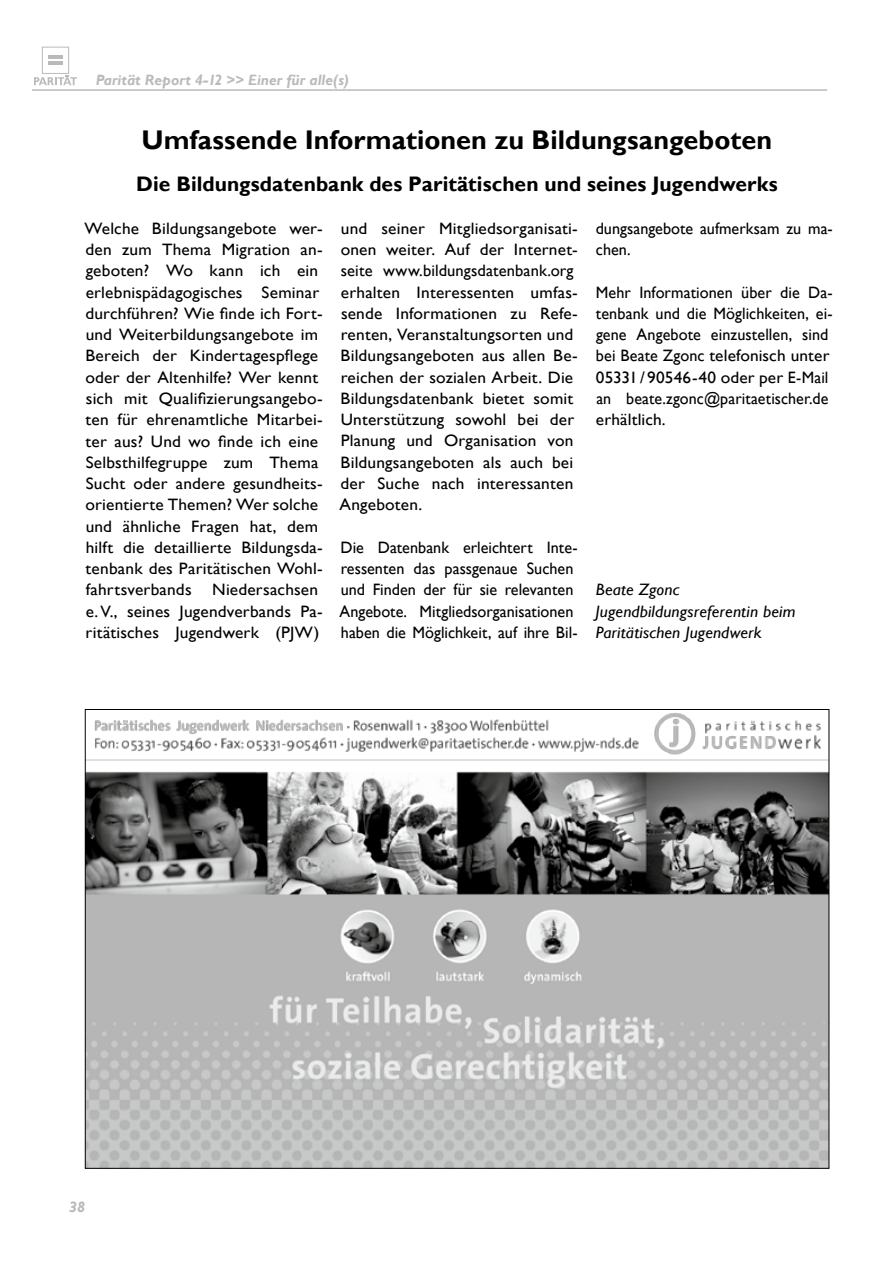
<style>
.page{position:relative;width:893px;height:1263px;background:#fff}
.page>*{position:absolute;margin:0;border:0;box-sizing:border-box;transform-origin:0 0}
.t1{font:700 27px "Gill Sans";color:#000}
.t2{font:700 21px "Gill Sans";letter-spacing:.005em;color:#000}
.t3{font:16.5px/21.3px "Gill Sans";letter-spacing:.01em;color:#000;scale:1.05 1}
.t4{font:16.5px/21.3px "Gill Sans";letter-spacing:.01em;color:#000}
.t5{font:italic 16.5px/21.3px "Gill Sans";letter-spacing:.01em;color:#000;scale:1.05 1}
.t6{font:italic 700 15px "Gill Sans";color:#bababb}
</style>
<div class="page">
<hr style="left:32px;top:89px;width:795px;height:2px;background:#bababb">
<hr style="left:48px;top:56px;width:15px;height:3px;background:#bababb">
<hr style="left:48px;top:61px;width:15px;height:4px;background:#bababb">
<div style="left:42px;top:47px;width:27px;height:27px;border:1px solid #bababb"></div>
<svg style="left:34px;top:75px;width:43px;height:10px"></svg>
<img style="left:87px;top:713px;width:740px;height:453px">
<p class="t6" style="left:96px;top:71px;width:255px">Parität Report 4-12 &gt;&gt; Einer für alle(s)</p>
<h1 class="t1" style="left:142px;top:123px;width:632px">Umfassende Informationen zu Bildungsangeboten</h1>
<p class="t2" style="left:136px;top:172px;width:643px">Die Bildungsdatenbank des Paritätischen und seines Jugendwerks</p>
<p class="t3" style="left:84px;top:218px;width:228px">Welche Bildungsangebote wer&shy;den zum Thema Migration an&shy;geboten? Wo kann ich ein erlebnispädagogisches Seminar durchführen? Wie finde ich Fort&shy;und Weiterbildungsangebote im<br>Bereich der Kindertagespflege oder der Altenhilfe? Wer kennt sich mit Qualifizierungsangebo&shy;ten für ehrenamtliche Mitarbei&shy;ter aus? Und wo finde ich eine<br>Selbsthilfegruppe zum Thema<br>Sucht oder andere gesundheits&shy;orientierte Themen? Wer solche und ähnliche Fragen hat, dem hilft die detaillierte Bildungsda&shy;tenbank des Paritätischen Wohl&shy;fahrtsverbands Niedersachsen e.V., seines Jugendverbands Pa&shy;ritätisches Jugendwerk (PJW)</p>
<p class="t3" style="left:340px;top:218px;width:228px">und seiner Mitgliedsorganisati&shy;onen weiter. Auf der Internet&shy;seite www.bildungsdatenbank.org erhalten Interessenten umfas&shy;sende Informationen zu Refe&shy;renten, Veranstaltungsorten und<br>Bildungsangeboten aus allen Be&shy;reichen der sozialen Arbeit. Die<br>Bildungsdatenbank bietet somit<br>Unterstützung sowohl bei der<br>Planung und Organisation von<br>Bildungsangeboten als auch bei der Suche nach interessanten<br>Angeboten.</p>
<p class="t4" style="left:340px;top:537px;width:239px">Die Datenbank erleichtert Inte&shy;ressenten das passgenaue Suchen und Finden der für sie relevanten Angebote. Mitgliedsorganisationen haben die Möglichkeit, auf ihre Bil-</p>
<p class="t4" style="left:596px;top:218px;width:239px">dungsangebote aufmerksam zu ma&shy;chen.</p>
<p class="t4" style="left:596px;top:282px;width:239px">Mehr Informationen über die Da&shy;tenbank und die Möglichkeiten, ei&shy;gene Angebote einzustellen, sind bei Beate Zgonc telefonisch unter<br>05331/90546-40 oder per E-Mail an beate.zgonc@paritaetischer.de erhältlich.</p>
<p class="t5" style="left:596px;top:579px;width:192px">Beate Zgonc<br>Jugendbildungsreferentin beim<br>Paritätischen Jugendwerk</p>
<p class="t6" style="left:69px;top:1198px;width:17px">38</p>
</div>
